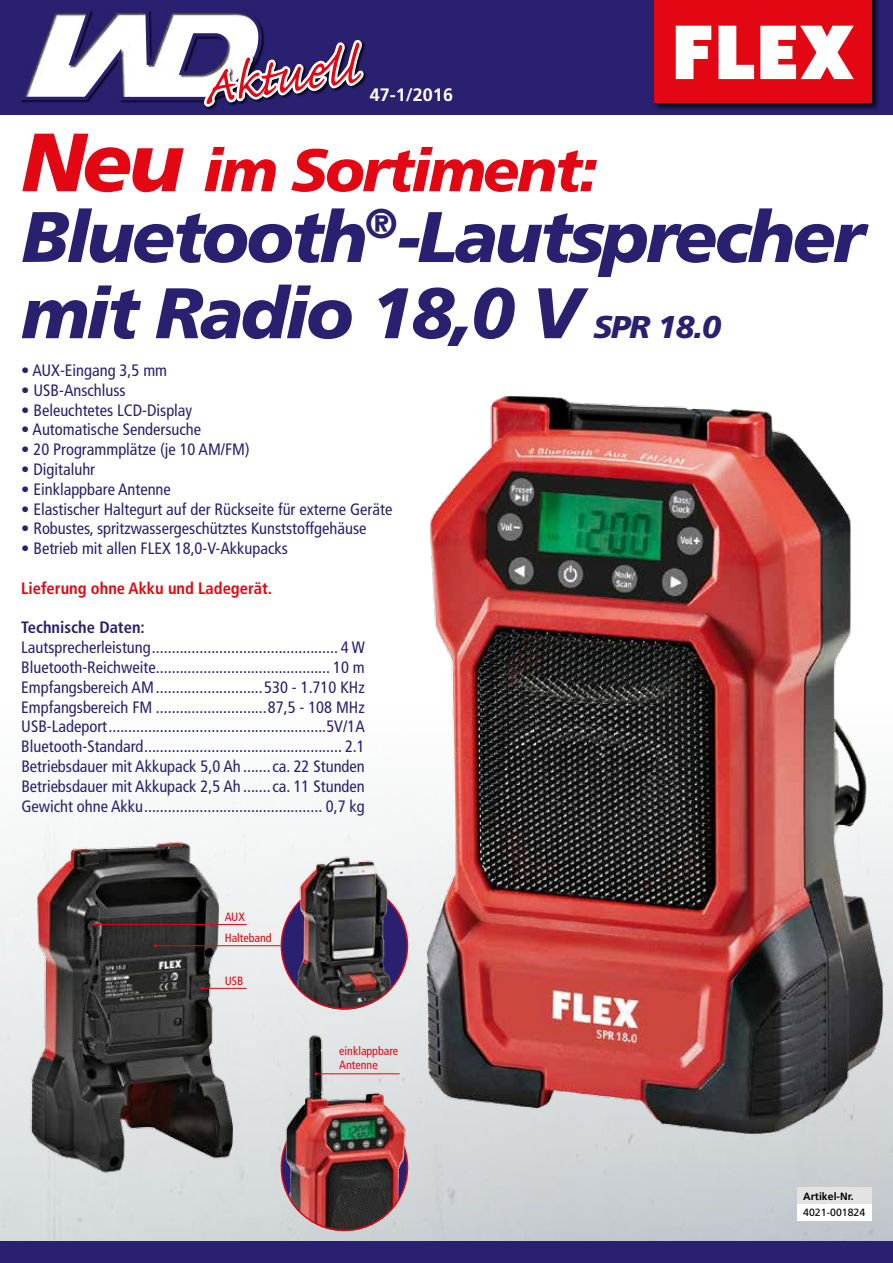
<style>
.page{position:relative;width:893px;height:1263px;background:#fff}
.page>*{position:absolute;margin:0;border:0;box-sizing:border-box;transform-origin:0 0}
.t1{font:italic 900 71.4px/76.2px "Frutiger LT";letter-spacing:-.04em;color:#2a2070}
.t2{font:65.55px "Caflisch Script Pro";color:#e30613}
.t3{font:italic 900 60px "Frutiger LT";letter-spacing:-.04em;color:#e30613}
.t4{font:italic 900 31.5px "Frutiger LT";color:#2a2070}
.t5{font:700 18px "Frutiger LT";color:#fff}
.t6{font:condensed 16.5px/19.8px "Frutiger LT";color:#2a2070;text-align:justify}
.t7{font:700 condensed 16.5px "Frutiger LT";color:#e30613}
.t8{font:700 condensed 16.5px "Frutiger LT";color:#2a2070}
.t9{font:condensed 12px/14.4px "Frutiger LT";color:#e30613}
.t10{font:700 10.5px "Frutiger";color:#000}
.t11{font:10.5px "Frutiger";color:#000}
.s1{font-size:82.5px}
</style>
<div class="page">
<img style="left:0;top:796px;width:893px;height:446px">
<img style="left:21px;top:827px;width:225px;height:348px">
<div style="left:797px;top:1187px;width:75px;height:17px;background:#e3e3e3"></div>
<div style="left:797px;top:1204px;width:75px;height:16px;background:#fff"></div>
<img style="left:401px;top:396px;width:492px;height:765px">
<hr style="left:156px;top:945px;width:186px;height:1px;background:#e30613">
<hr style="left:202px;top:988px;width:45px;height:1px;background:#e30613">
<hr style="left:95px;top:924px;width:152px;height:1px;background:#e30613">
<svg style="left:281px;top:883px;width:126px;height:126px"></svg>
<img style="left:293px;top:882px;width:106px;height:127px">
<img style="left:293px;top:839px;width:105px;height:122px">
<img style="left:281px;top:1103px;width:127px;height:128px;border-radius:64px">
<img style="left:281px;top:1033px;width:127px;height:146px">
<hr style="left:316px;top:1073px;width:84px;height:1px;background:#e30613">
<div style="left:0;top:1242px;width:893px;height:21px;background:#2a2070"></div>
<div style="left:0;top:0;width:893px;height:115px;background:#2a2070"></div>
<svg style="left:21px;top:11px;width:344px;height:97px"></svg>
<div style="left:654px;top:0;width:226px;height:111px;background:#000;opacity:.75"></div>
<div style="left:654px;top:0;width:218px;height:102px;background:#e30613"></div>
<svg style="left:676px;top:26px;width:35px;height:53px"></svg>
<svg style="left:718px;top:26px;width:36px;height:53px"></svg>
<svg style="left:760px;top:26px;width:94px;height:53px"></svg>
<h2 class="t2" style="left:197px;top:54px;width:157px;rotate:-8deg">Aktuell</h2>
<p class="t5" style="left:370px;top:84px;width:85px">47-1/2016</p>
<h3 class="t3" style="left:21px;top:134px;width:578px"><span class="s1">Neu</span> im Sortiment:</h3>
<h1 class="t1" style="left:21px;top:199px;width:845px">Bluetooth<sup>®</sup>-Lautsprecher mit Radio 18,0 V</h1>
<h3 class="t4" style="left:593px;top:308px;width:129px">SPR 18.0</h3>
<p class="t6" style="left:21px;top:360px;width:147px">• AUX-Eingang 3,5 mm</p>
<p class="t6" style="left:21px;top:380px;width:106px">• USB-Anschluss</p>
<p class="t6" style="left:21px;top:400px;width:173px">• Beleuchtetes LCD-Display</p>
<p class="t6" style="left:21px;top:420px;width:181px">• Automatische Sendersuche</p>
<p class="t6" style="left:21px;top:440px;width:230px">• 20 Programmplätze (je 10 AM/FM)</p>
<p class="t6" style="left:21px;top:459px;width:75px">• Digitaluhr</p>
<p class="t6" style="left:21px;top:479px;width:151px">• Einklappbare Antenne</p>
<p class="t6" style="left:21px;top:499px;width:373px">• Elastischer Haltegurt auf der Rückseite für externe Geräte</p>
<p class="t6" style="left:21px;top:519px;width:347px">• Robustes, spritzwassergeschütztes Kunststoffgehäuse</p>
<p class="t6" style="left:21px;top:539px;width:268px">• Betrieb mit allen FLEX 18,0-V-Akkupacks</p>
<p class="t7" style="left:21px;top:578px;width:252px">Lieferung ohne Akku und Ladegerät.</p>
<p class="t8" style="left:21px;top:618px;width:125px">Technische Daten:</p>
<p class="t6" style="left:21px;top:638px;width:345px">Lautsprecherleistung............................................... 4 W Bluetooth-Reichweite............................................ 10 m Empfangsbereich AM...........................530 - 1.710 KHz Empfangsbereich FM ............................87,5 - 108 MHz USB-Ladeport.......................................................5V/1A Bluetooth-Standard.................................................. 2.1<br>Betriebsdauer mit Akkupack 5,0 Ah .......ca. 22 Stunden Betriebsdauer mit Akkupack 2,5 Ah .......ca. 11 Stunden Gewicht ohne Akku............................................. 0,7 kg</p>
<p class="t9" style="left:225px;top:910px;width:21px">AUX</p>
<p class="t9" style="left:225px;top:931px;width:48px">Halteband</p>
<p class="t9" style="left:225px;top:974px;width:20px">USB</p>
<p class="t9" style="left:339px;top:1043px;width:61px">einklappbare<br>Antenne</p>
<p class="t10" style="left:803px;top:1190px;width:52px">Artikel-Nr.</p>
<p class="t11" style="left:803px;top:1206px;width:63px">4021-001824</p>
</div>
